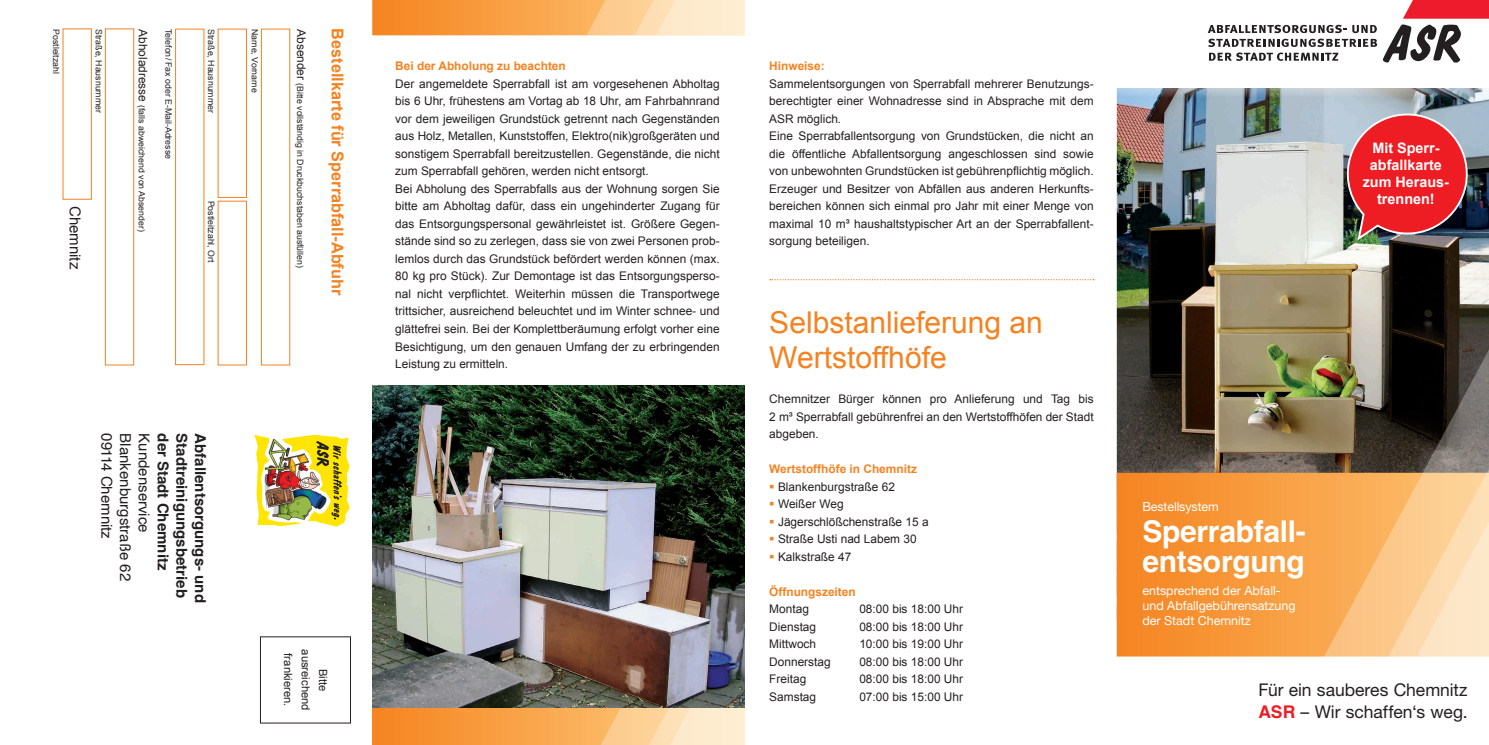
<style>
.page{position:relative;width:1489px;height:745px;background:#fff}
.page>*{position:absolute;margin:0;border:0;box-sizing:border-box;transform-origin:0 0}
.t1{font:30px/35px "Arial";color:#f58220}
.t2{font:700 30px/30px "Helvetica";letter-spacing:-.01em;color:#fff}
.t3{font:17.5px/22.5px "Helvetica Neue";letter-spacing:-.005em;color:#231f20}
.t4{font:700 16.25px "Arial";color:#f58220}
.t5{font:700 15px "Helvetica";color:#231f20}
.t6{font:15px "Helvetica";color:#231f20}
.t7{font:15px "Arial";color:#231f20}
.t8{font:700 14.38px/17.1px "Arial";color:#fff;text-align:center}
.t9{font:12.5px/15px "Helvetica Neue";color:#fff}
.t10{font:11.88px/17.5px "Arial";color:#231f20}
.t11{font:700 11.88px "Arial";color:#f58220}
.t12{font:11.25px/17.5px "Arial";color:#231f20;text-align:center}
.t13{font:8.75px "Arial";color:#231f20}
.s1{font-size:11.88px}
.s2{color:#f58220}
.s3{font-family:"Helvetica";font-weight:700;color:#ee1d23}
</style>
<div class="page">
<img style="left:1116px;top:88px;width:372px;height:384px">
<img style="left:372px;top:385px;width:372px;height:323px">
<svg style="left:372px;top:0;width:200px;height:35px;background:#f7993c"></svg>
<svg style="left:572px;top:0;width:172px;height:35px;background:#fcd9a9"></svg>
<svg style="left:372px;top:708px;width:200px;height:36px;background:#f7993b"></svg>
<svg style="left:572px;top:708px;width:172px;height:36px;background:#fcd5a1"></svg>
<img style="left:1208px;top:263px;width:148px;height:209px">
<svg style="left:1116px;top:472px;width:205px;height:184px;background:#f69537"></svg>
<img style="left:1321px;top:348px;width:64px;height:309px">
<svg style="left:1385px;top:348px;width:103px;height:309px;background:#ad9474"></svg>
<svg style="left:1207px;top:25px;width:139px;height:8px"></svg>
<svg style="left:1352px;top:25px;width:24px;height:8px"></svg>
<svg style="left:1208px;top:39px;width:168px;height:22px"></svg>
<svg style="left:1382px;top:0;width:106px;height:63px"></svg>
<svg style="left:1344px;top:109px;width:127px;height:133px;background:#c64349"></svg>
<svg style="left:770px;top:279px;width:323px;height:1px"></svg>
<div style="left:260px;top:636px;width:91px;height:86px;border:1px solid #231f20"></div>
<img style="left:254px;top:434px;width:96px;height:93px">
<div style="left:261px;top:29px;width:29px;height:336px;background:#fff;border:1px solid #f58220"></div>
<div style="left:218px;top:29px;width:29px;height:169px;background:#fff;border:1px solid #f58220"></div>
<div style="left:175px;top:29px;width:29px;height:336px;background:#fff;border:1px solid #f58220"></div>
<div style="left:105px;top:29px;width:29px;height:336px;background:#fff;border:1px solid #f58220"></div>
<div style="left:63px;top:29px;width:29px;height:170px;background:#fff;border:1px solid #f58220"></div>
<div style="left:218px;top:201px;width:29px;height:164px;background:#fff;border:1px solid #f58220"></div>
<p class="t13" style="left:147px;top:29px;width:204px;rotate:90deg"><span class="s1">Abholadresse</span> (falls abweichend von Absender)</p>
<p class="t13" style="left:306px;top:29px;width:240px;rotate:90deg"><span class="s1">Absender</span> (Bitte vollständig in Druckbuchstaben ausfüllen)</p>
<p class="t13" style="left:174px;top:29px;width:131px;rotate:90deg">Telefon/Fax oder E-Mail-Adresse</p>
<p class="t13" style="left:62px;top:29px;width:46px;rotate:90deg">Postleitzahl</p>
<p class="t13" style="left:104px;top:29px;width:85px;rotate:90deg">Straße, Hausnummer</p>
<p class="t13" style="left:217px;top:29px;width:85px;rotate:90deg">Straße, Hausnummer</p>
<p class="t13" style="left:260px;top:29px;width:65px;rotate:90deg">Name, Vorname</p>
<p class="t13" style="left:217px;top:200px;width:63px;rotate:90deg">Postleitzahl, Ort</p>
<p class="t7" style="left:85px;top:205px;width:65px;rotate:90deg">Chemnitz</p>
<h3 class="t4" style="left:348px;top:28px;width:268px;rotate:90deg">Bestellkarte für Sperrabfall-Abfuhr</h3>
<p class="t6" style="left:118px;top:433px;width:107px;rotate:90deg">09114 Chemnitz</p>
<p class="t6" style="left:137px;top:433px;width:149px;rotate:90deg">Blankenburgstraße 62</p>
<p class="t6" style="left:156px;top:433px;width:101px;rotate:90deg">Kundenservice</p>
<p class="t5" style="left:172px;top:433px;width:138px;rotate:90deg">der Stadt Chemnitz</p>
<p class="t5" style="left:191px;top:433px;width:166px;rotate:90deg">Stadtreinigungsbetrieb</p>
<p class="t5" style="left:210px;top:433px;width:171px;rotate:90deg">Abfallentsorgungs- und</p>
<p class="t12" style="left:332px;top:648px;width:63px;rotate:90deg">Bitte ausreichend frankieren.</p>
<p class="t11" style="left:395px;top:58px;width:172px">Bei der Abholung zu beachten</p>
<p class="t10" style="left:395px;top:75px;width:326px">Der angemeldete Sperrabfall ist am vorgesehenen Abholtag bis 6 Uhr, frühestens am Vortag ab 18 Uhr, am Fahrbahnrand vor dem jeweiligen Grundstück getrennt nach Gegenständen aus Holz, Metallen, Kunststoffen, Elektro(nik)großgeräten und sonstigem Sperrabfall bereitzustellen. Gegenstände, die nicht zum Sperrabfall gehören, werden nicht entsorgt.<br>Bei Abholung des Sperrabfalls aus der Wohnung sorgen Sie bitte am Abholtag dafür, dass ein ungehinderter Zugang für das Entsorgungspersonal gewährleistet ist. Größere Gegen&shy;stände sind so zu zerlegen, dass sie von zwei Personen prob&shy;lemlos durch das Grundstück befördert werden können (max.<br>80 kg pro Stück). Zur Demontage ist das Entsorgungsperso&shy;nal nicht verpflichtet. Weiterhin müssen die Transportwege trittsicher, ausreichend beleuchtet und im Winter schnee- und glättefrei sein. Bei der Komplettberäumung erfolgt vorher eine Besichtigung, um den genauen Umfang der zu erbringenden Leistung zu ermitteln.</p>
<p class="t11" style="left:769px;top:58px;width:57px">Hinweise:</p>
<p class="t10" style="left:769px;top:75px;width:326px">Sammelentsorgungen von Sperrabfall mehrerer Benutzungs&shy;berechtigter einer Wohnadresse sind in Absprache mit dem ASR möglich.<br>Eine Sperrabfallentsorgung von Grundstücken, die nicht an die öffentliche Abfallentsorgung angeschlossen sind sowie von unbewohnten Grundstücken ist gebührenpflichtig möglich.<br>Erzeuger und Besitzer von Abfällen aus anderen Herkunfts&shy;bereichen können sich einmal pro Jahr mit einer Menge von maximal 10 m³ haushaltstypischer Art an der Sperrabfallent&shy;sorgung beteiligen.</p>
<h1 class="t1" style="left:769px;top:305px;width:275px">Selbstanlieferung an<br>Wertstoffhöfe</h1>
<p class="t10" style="left:769px;top:390px;width:326px;text-align:justify">Chemnitzer Bürger können pro Anlieferung und Tag bis 2 m³ Sperrabfall gebührenfrei an den Wertstoffhöfen der Stadt abgeben.</p>
<p class="t11" style="left:769px;top:461px;width:149px">Wertstoffhöfe in Chemnitz</p>
<p class="t10" style="left:769px;top:477px;width:127px"><span class="s2">▪</span> Blankenburgstraße 62</p>
<p class="t10" style="left:769px;top:495px;width:76px"><span class="s2">▪</span> Weißer Weg</p>
<p class="t10" style="left:769px;top:512px;width:161px"><span class="s2">▪</span> Jägerschlößchenstraße 15 a</p>
<p class="t10" style="left:769px;top:530px;width:149px"><span class="s2">▪</span> Straße Usti nad Labem 30</p>
<p class="t10" style="left:769px;top:547px;width:83px"><span class="s2">▪</span> Kalkstraße 47</p>
<p class="t11" style="left:769px;top:583px;width:88px">Öffnungszeiten</p>
<p class="t10" style="left:769px;top:600px;width:41px">Montag</p>
<p class="t10" style="left:859px;top:600px;width:105px">08:00 bis 18:00 Uhr</p>
<p class="t10" style="left:769px;top:617px;width:48px">Dienstag</p>
<p class="t10" style="left:859px;top:617px;width:105px">08:00 bis 18:00 Uhr</p>
<p class="t10" style="left:769px;top:635px;width:48px">Mittwoch</p>
<p class="t10" style="left:859px;top:635px;width:105px">10:00 bis 19:00 Uhr</p>
<p class="t10" style="left:769px;top:652px;width:63px">Donnerstag</p>
<p class="t10" style="left:859px;top:652px;width:105px">08:00 bis 18:00 Uhr</p>
<p class="t10" style="left:769px;top:670px;width:38px">Freitag</p>
<p class="t10" style="left:859px;top:670px;width:105px">08:00 bis 18:00 Uhr</p>
<p class="t10" style="left:769px;top:687px;width:48px">Samstag</p>
<p class="t10" style="left:859px;top:687px;width:105px">07:00 bis 15:00 Uhr</p>
<p class="t8" style="left:1362px;top:139px;width:88px">Mit Sperr&shy;abfallkarte zum Heraus&shy;trennen!</p>
<p class="t9" style="left:1142px;top:498px;width:78px">Bestellsystem</p>
<h1 class="t2" style="left:1142px;top:520px;width:165px">Sperrabfall&shy;entsorgung</h1>
<p class="t9" style="left:1142px;top:582px;width:155px">entsprechend der Abfall&shy;und Abfallgebührensatzung der Stadt Chemnitz</p>
<h2 class="t3" style="left:1258px;top:677px;width:211px">Für ein sauberes Chemnitz<br><span class="s3">ASR</span> – Wir schaffen‘s weg.</h2>
</div>
